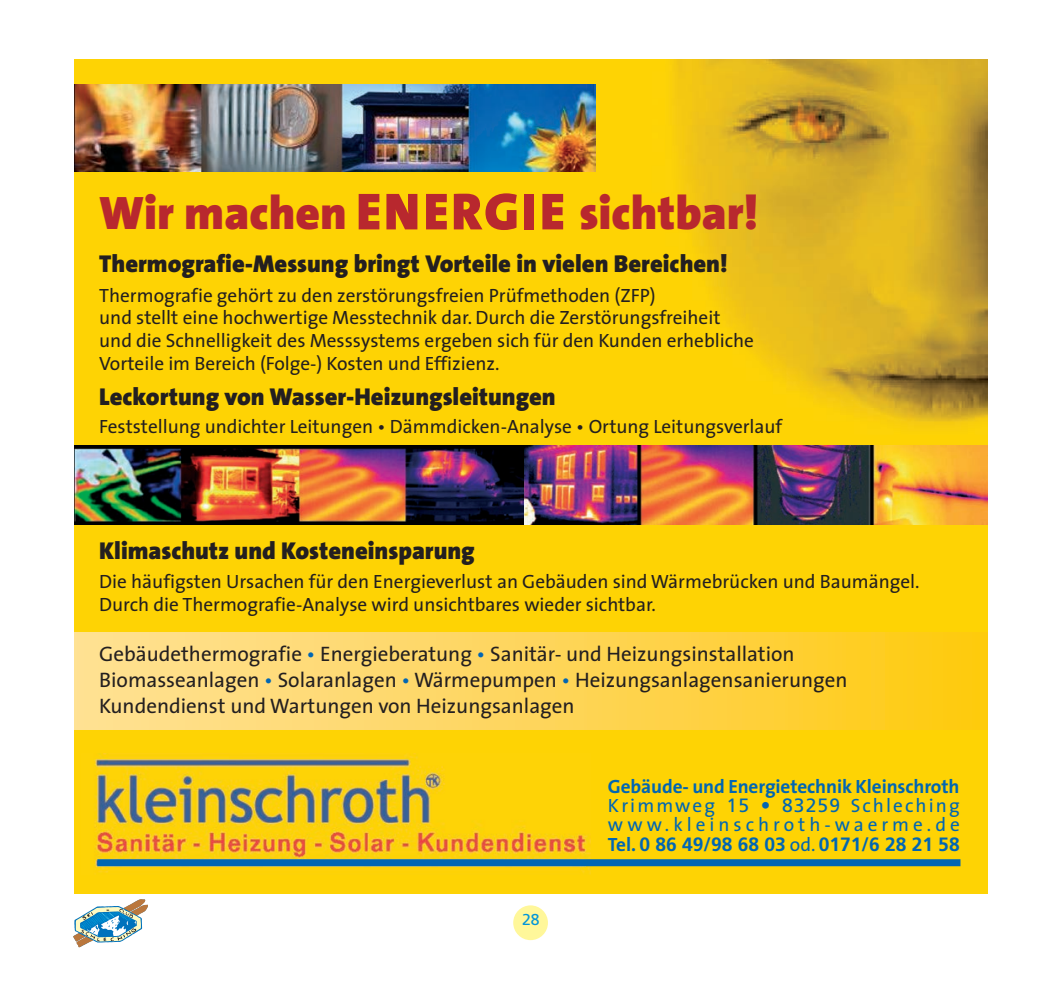
<style>
.page{position:relative;width:1042px;height:993px;background:#fff}
.page>*{position:absolute;margin:0;border:0;box-sizing:border-box;transform-origin:0 0}
.t1{font:900 47.25px "The Sans";color:#b8282e}
.t2{font:900 24.5px "The Sans";color:#231f20}
.t3{font:21px/25.9px "The Sans";color:#231f20}
.t4{font:19.25px/22.8px "The Sans";color:#231f20}
.t5{font:19.25px/19.2px "The Sans";letter-spacing:.195em;color:#0166b3;text-align:justify}
.t6{font:700 19.25px "Frutiger LT";color:#0166b3}
.t7{font:15.75px "Frutiger LT";color:#0095d9}
.s1{font-size:52.5px}
.s2{color:#0166b3}
.s3{font-weight:700}
.s4{font-family:"Frutiger LT"}
.s5{font-family:"The Sans"}
.s6{font-family:"The Sans";font-weight:400}
</style>
<div class="page">
<svg style="left:73px;top:899px;width:75px;height:48px"></svg>
<div style="left:513px;top:905px;width:35px;height:34px;background:#fff79a;border-radius:50%"></div>
<img style="left:74px;top:60px;width:913px;height:833px">
<img style="left:74px;top:445px;width:913px;height:79px">
<img style="left:74px;top:84px;width:521px;height:88px">
<img style="left:82px;top:753px;width:508px;height:121px">
<div style="left:74px;top:632px;width:913px;height:97px;background:linear-gradient(to right,#ffe19a,#feca14)"></div>
<svg style="left:97px;top:858px;width:863px;height:7px;background:#2c7897"></svg>
<h1 class="t1" style="left:99px;top:195px;width:661px">Wir machen <span class="s1">ENERGIE</span> sichtbar!</h1>
<p class="t2" style="left:99px;top:254px;width:630px">Thermografie-Messung bringt Vorteile in vielen Bereichen!</p>
<p class="t4" style="left:99px;top:285px;width:656px">Thermografie gehört zu den zerstörungsfreien Prüfmethoden (ZFP)<br>und stellt eine hochwertige Messtechnik dar. Durch die Zerstörungsfreiheit und die Schnelligkeit des Messsystems ergeben sich für den Kunden erhebliche Vorteile im Bereich (Folge-) Kosten und Effizienz.</p>
<p class="t2" style="left:99px;top:387px;width:458px">Leckortung von Wasser-Heizungsleitungen</p>
<p class="t4" style="left:99px;top:417px;width:684px">Feststellung undichter Leitungen • Dämmdicken-Analyse • Ortung Leitungsverlauf</p>
<p class="t2" style="left:99px;top:540px;width:377px">Klimaschutz und Kosteneinsparung</p>
<p class="t4" style="left:99px;top:572px;width:822px">Die häufigsten Ursachen für den Energieverlust an Gebäuden sind Wärmebrücken und Baumängel.<br>Durch die Thermografie-Analyse wird unsichtbares wieder sichtbar.</p>
<p class="t3" style="left:99px;top:643px;width:750px">Gebäudethermografie <span class="s2">•</span> Energieberatung <span class="s2">•</span> Sanitär- und Heizungsinstallation<br>Biomasseanlagen <span class="s2">•</span> Solaranlagen <span class="s2">•</span> Wärmepumpen <span class="s2">•</span> Heizungsanlagensanierungen<br>Kundendienst und Wartungen von Heizungsanlagen</p>
<p class="t7" style="left:522px;top:913px;width:19px">28</p>
<p class="t5" style="left:608px;top:778px;width:353px"><span class="s3">Gebäude- und Energietechnik Kleinschroth </span>Krimmweg <span class="s4">15 • 83259</span> Schleching www.kleinschroth-waerme.de</p>
<p class="t6" style="left:608px;top:835px;width:353px"><span class="s5">Tel.</span> 0 86 49/98 68 03 <span class="s6">od.</span> 0171/6 28 21 58</p>
</div>
